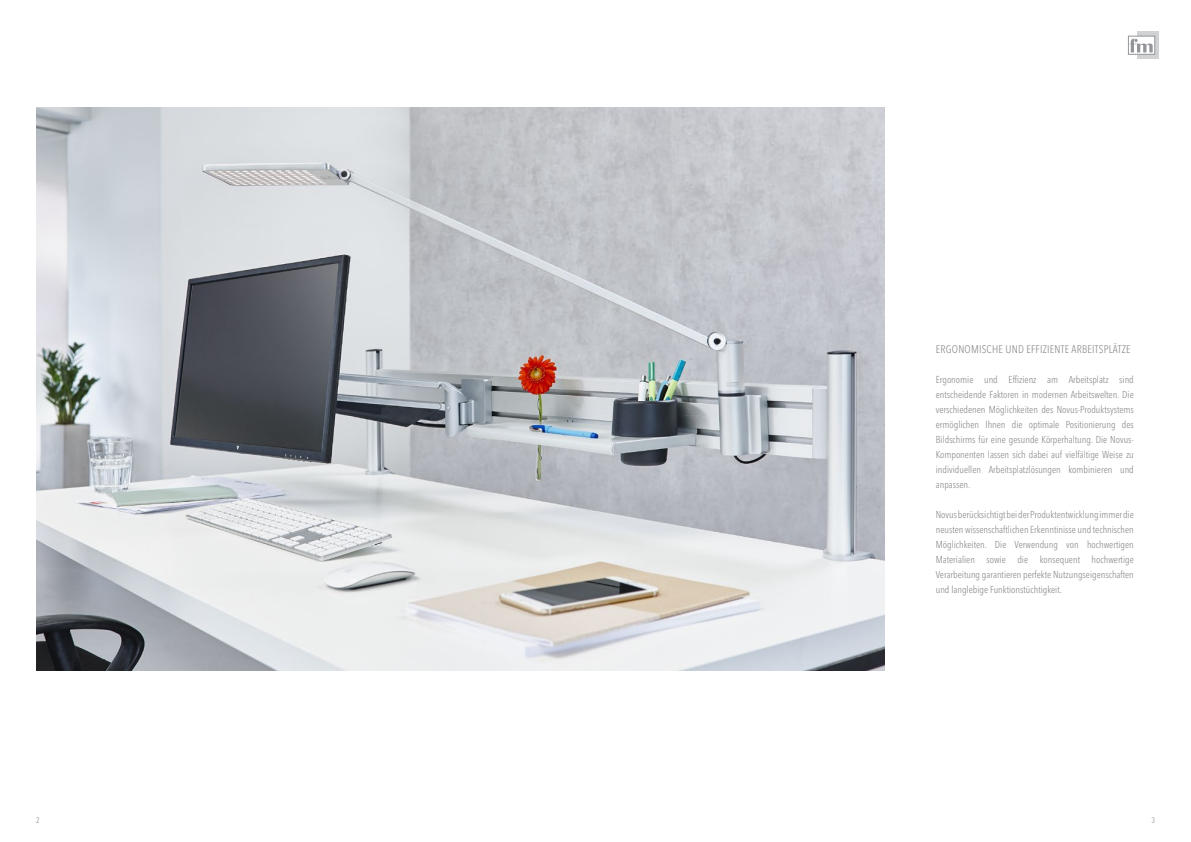
<style>
.page{position:relative;width:1191px;height:842px;background:#fff}
.page>*{position:absolute;margin:0;border:0;box-sizing:border-box;transform-origin:0 0}
.t1{font:300 condensed 11px "Avenir Next LT Pro";letter-spacing:.02em;color:#808285}
.t2{font:300 condensed 10px/15px "Avenir Next LT Pro";color:#808285;text-align:justify}
.t3{font:300 condensed 7.9px "Avenir Next LT Pro";color:#808285}
</style>
<div class="page">
<svg style="left:1137px;top:32px;width:21px;height:27px"></svg>
<svg style="left:1128px;top:36px;width:27px;height:19px"></svg>
<svg style="left:1129px;top:39px;width:23px;height:13px"></svg>
<img style="left:36px;top:108px;width:848px;height:562px">
<p class="t1" style="left:935px;top:342px;width:196px">ERGONOMISCHE UND EFFIZIENTE ARBEITSPLÄTZE</p>
<p class="t2" style="left:935px;top:372px;width:200px">Ergonomie und Effizienz am Arbeitsplatz sind entscheidende Faktoren in modernen Arbeitswelten. Die verschiedenen Möglichkeiten des Novus-Produktsystems ermöglichen Ihnen die optimale Positionierung des Bildschirms für eine gesunde Körperhaltung. Die Novus-Komponenten lassen sich dabei auf vielfältige Weise zu individuellen Arbeitsplatzlösungen kombinieren und anpassen.</p>
<p class="t2" style="left:935px;top:507px;width:200px">Novus berücksichtigt bei der Produktentwicklung immer die neusten wissenschaftlichen Erkenntinisse und technischen Möglichkeiten. Die Verwendung von hochwertigen Materialien sowie die konsequent hochwertige Verarbeitung garantieren perfekte Nutzungseigenschaften und langlebige Funktionstüchtigkeit.</p>
<p class="t3" style="left:36px;top:815px;width:5px">2</p>
<p class="t3" style="left:1151px;top:815px;width:5px">3</p>
</div>
